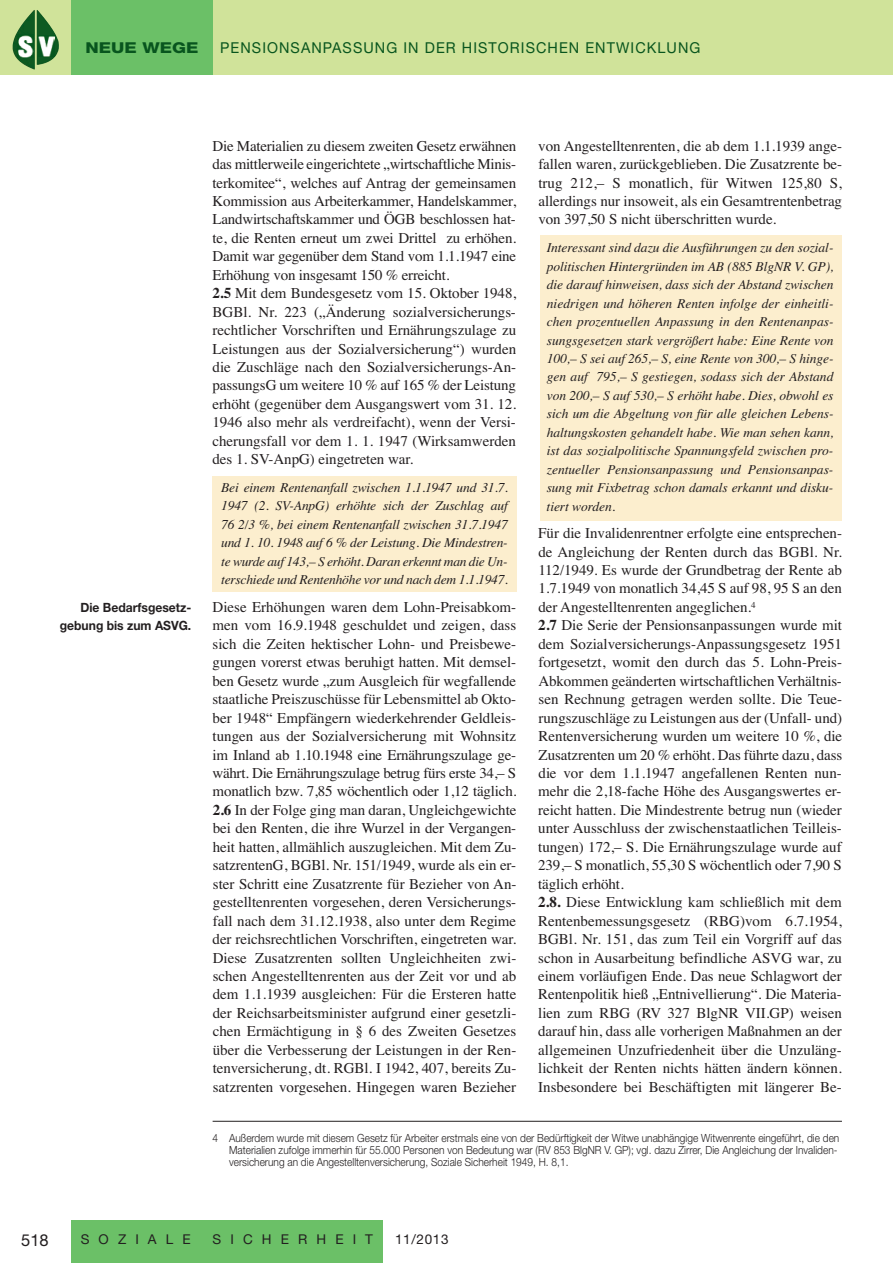
<style>
.page{position:relative;width:893px;height:1263px;background:#fff}
.page>*{position:absolute;margin:0;border:0;box-sizing:border-box;transform-origin:0 0}
.t1{font:16.5px "Helvetica Neue";color:#231f20}
.t2{font:15px/18.5px "Times";letter-spacing:-.005em;color:#231f20}
.t3{font:15px "Helvetica Neue";letter-spacing:.075em;color:#08551e;scale:.96 1}
.t4{font:800 15px "Helvetica Neue";color:#08551e;scale:1.2 1}
.t5{font:italic 13.5px/18.5px "Times";letter-spacing:-.015em;color:#231f20;text-align:justify}
.t6{font:13.5px "Helvetica Neue";letter-spacing:.675em;color:#231f20}
.t7{font:700 12.75px/18px "Helvetica Neue";color:#231f20;text-align:right;scale:.95 1}
.t8{font:300 11.25px/12.5px "Helvetica Neue";color:#231f20;scale:.9 1}
.s1{font-weight:700}
</style>
<div class="page">
<div style="left:540px;top:235px;width:302px;height:285px;background:#fceece"></div>
<div style="left:213px;top:476px;width:304px;height:116px;background:#fceece"></div>
<div style="left:0;top:0;width:893px;height:74px;background:#d0e39a"></div>
<div style="left:71px;top:0;width:142px;height:74px;background:#6bc067"></div>
<div style="left:71px;top:1220px;width:312px;height:43px;background:#6bc067"></div>
<img style="left:37px;top:10px;width:22px;height:55px">
<img style="left:13px;top:10px;width:22px;height:60px">
<img style="left:17px;top:35px;width:17px;height:22px">
<img style="left:39px;top:36px;width:15px;height:20px">
<hr style="left:213px;top:1121px;width:629px;height:1px;background:#231f20">
<p class="t4" style="left:86px;top:43px;width:96px">NEUE WEGE</p>
<p class="t3" style="left:220px;top:43px;width:502px">PENSIONSANPASSUNG IN DER HISTORISCHEN ENTWICKLUNG</p>
<p class="t7" style="left:60px;top:599px;width:140px">Die Bedarfsgesetz&shy;gebung bis zum ASVG.</p>
<p class="t2" style="left:212px;top:136px;width:305px">Die Materialien zu diesem zweiten Gesetz erwähnen das mittlerweile eingerichtete „wirtschaftliche Minis&shy;terkomitee“, welches auf Antrag der gemeinsamen Kommission aus Arbeiterkammer, Handelskammer, Landwirtschaftskammer und ÖGB beschlossen hat&shy;te, die Renten erneut um zwei Drittel zu erhöhen.<br>Damit war gegenüber dem Stand vom 1.1.1947 eine Erhöhung von insgesamt 150 % erreicht.<br><span class="s1">2.5</span> Mit dem Bundesgesetz vom 15. Oktober 1948, BGBl. Nr. 223 („Änderung sozialversicherungs&shy;rechtlicher Vorschriften und Ernährungszulage zu Leistungen aus der Sozialversicherung“) wurden die Zuschläge nach den Sozialversicherungs-An&shy;passungsG um weitere 10 % auf 165 % der Leistung erhöht (gegenüber dem Ausgangswert vom 31. 12.<br>1946 also mehr als verdreifacht), wenn der Versi&shy;cherungsfall vor dem 1. 1. 1947 (Wirksamwerden des 1. SV-AnpG) eingetreten war.</p>
<p class="t5" style="left:221px;top:478px;width:288px">Bei einem Rentenanfall zwischen 1.1.1947 und 31.7.<br>1947 (2. SV-AnpG) erhöhte sich der Zuschlag auf 76 2/3 %, bei einem Rentenanfall zwischen 31.7.1947 und 1. 10. 1948 auf 6 % der Leistung. Die Mindestren&shy;te wurde auf 143,– S erhöht. Daran erkennt man die Un&shy;terschiede und Rentenhöhe vor und nach dem 1.1.1947.</p>
<p class="t2" style="left:212px;top:597px;width:306px;text-align:justify">Diese Erhöhungen waren dem Lohn-Preisabkom&shy;men vom 16.9.1948 geschuldet und zeigen, dass sich die Zeiten hektischer Lohn- und Preisbewe&shy;gungen vorerst etwas beruhigt hatten. Mit demsel&shy;ben Gesetz wurde „zum Ausgleich für wegfallende staatliche Preiszuschüsse für Lebensmittel ab Okto&shy;ber 1948“ Empfängern wiederkehrender Geldleis&shy;tungen aus der Sozialversicherung mit Wohnsitz im Inland ab 1.10.1948 eine Ernährungszulage ge&shy;währt. Die Ernährungszulage betrug fürs erste 34,– S monatlich bzw. 7,85 wöchentlich oder 1,12 täglich.<br><span class="s1">2.6</span> In der Folge ging man daran, Ungleichgewichte bei den Renten, die ihre Wurzel in der Vergangen&shy;heit hatten, allmählich auszugleichen. Mit dem Zu&shy;satzrentenG, BGBl. Nr. 151/1949, wurde als ein er&shy;ster Schritt eine Zusatzrente für Bezieher von An&shy;gestelltenrenten vorgesehen, deren Versicherungs&shy;fall nach dem 31.12.1938, also unter dem Regime der reichsrechtlichen Vorschriften, eingetreten war.<br>Diese Zusatzrenten sollten Ungleichheiten zwi&shy;schen Angestelltenrenten aus der Zeit vor und ab dem 1.1.1939 ausgleichen: Für die Ersteren hatte der Reichsarbeitsminister aufgrund einer gesetzli&shy;chen Ermächtigung in § 6 des Zweiten Gesetzes über die Verbesserung der Leistungen in der Ren&shy;tenversicherung, dt. RGBl. I 1942, 407, bereits Zu&shy;satzrenten vorgesehen. Hingegen waren Bezieher</p>
<p class="t2" style="left:538px;top:136px;width:305px;text-align:justify">von Angestelltenrenten, die ab dem 1.1.1939 ange&shy;fallen waren, zurückgeblieben. Die Zusatzrente be&shy;trug 212,– S monatlich, für Witwen 125,80 S, allerdings nur insoweit, als ein Gesamtrentenbetrag von 397,50 S nicht überschritten wurde.</p>
<p class="t5" style="left:547px;top:238px;width:288px">Interessant sind dazu die Ausführungen zu den sozial&shy;politischen Hintergründen im AB (885 BlgNR V. GP), die darauf hinweisen, dass sich der Abstand zwischen niedrigen und höheren Renten infolge der einheitli&shy;chen prozentuellen Anpassung in den Rentenanpas&shy;sungsgesetzen stark vergrößert habe: Eine Rente von 100,– S sei auf 265,– S, eine Rente von 300,– S hinge&shy;gen auf 795,– S gestiegen, sodass sich der Abstand von 200,– S auf 530,– S erhöht habe. Dies, obwohl es sich um die Abgeltung von für alle gleichen Lebens&shy;haltungskosten gehandelt habe. Wie man sehen kann, ist das sozialpolitische Spannungsfeld zwischen pro&shy;zentueller Pensionsanpassung und Pensionsanpas&shy;sung mit Fixbetrag schon damals erkannt und disku&shy;tiert worden.</p>
<p class="t2" style="left:538px;top:524px;width:306px">Für die Invalidenrentner erfolgte eine entsprechen&shy;de Angleichung der Renten durch das BGBl. Nr.<br>112/1949. Es wurde der Grundbetrag der Rente ab 1.7.1949 von monatlich 34,45 S auf 98, 95 S an den der Angestelltenrenten angeglichen.<sup>4<br></sup><span class="s1">2.7</span> Die Serie der Pensionsanpassungen wurde mit dem Sozialversicherungs-Anpassungsgesetz 1951 fortgesetzt, womit den durch das 5. Lohn-Preis-Abkommen geänderten wirtschaftlichen Verhältnis&shy;sen Rechnung getragen werden sollte. Die Teue&shy;rungszuschläge zu Leistungen aus der (Unfall- und)<br>Rentenversicherung wurden um weitere 10 %, die Zusatzrenten um 20 % erhöht. Das führte dazu, dass die vor dem 1.1.1947 angefallenen Renten nun&shy;mehr die 2,18-fache Höhe des Ausgangswertes er&shy;reicht hatten. Die Mindestrente betrug nun (wieder unter Ausschluss der zwischenstaatlichen Teilleis&shy;tungen) 172,– S. Die Ernährungszulage wurde auf 239,– S monatlich, 55,30 S wöchentlich oder 7,90 S täglich erhöht.<br><span class="s1">2.8.</span> Diese Entwicklung kam schließlich mit dem Rentenbemessungsgesetz (RBG)vom 6.7.1954, BGBl. Nr. 151, das zum Teil ein Vorgriff auf das schon in Ausarbeitung befindliche ASVG war, zu einem vorläufigen Ende. Das neue Schlagwort der Rentenpolitik hieß „Entnivellierung“. Die Materia&shy;lien zum RBG (RV 327 BlgNR VII.GP) weisen darauf hin, dass alle vorherigen Maßnahmen an der allgemeinen Unzufriedenheit über die Unzuläng&shy;lichkeit der Renten nichts hätten ändern können.<br>Insbesondere bei Beschäftigten mit längerer Be-</p>
<p class="t8" style="left:229px;top:1131px;width:679px;text-indent:-17px">4 Außerdem wurde mit diesem Gesetz für Arbeiter erstmals eine von der Bedürftigkeit der Witwe unabhängige Witwenrente eingeführt, die den<br>Materialien zufolge immerhin für 55.000 Personen von Bedeutung war (RV 853 BlgNR V. GP); vgl. dazu Zirrer, Die Angleichung der Invaliden&shy;versicherung an die Angestelltenversicherung, Soziale Sicherheit 1949, H. 8,1.</p>
<p class="t1" style="left:21px;top:1234px;width:29px">518</p>
<p class="t6" style="left:81px;top:1234px;width:111px">SOZIALE</p>
<p class="t6" style="left:213px;top:1234px;width:162px">SICHERHEIT</p>
<p class="t6" style="left:395px;top:1234px;width:55px">11/2013</p>
</div>
